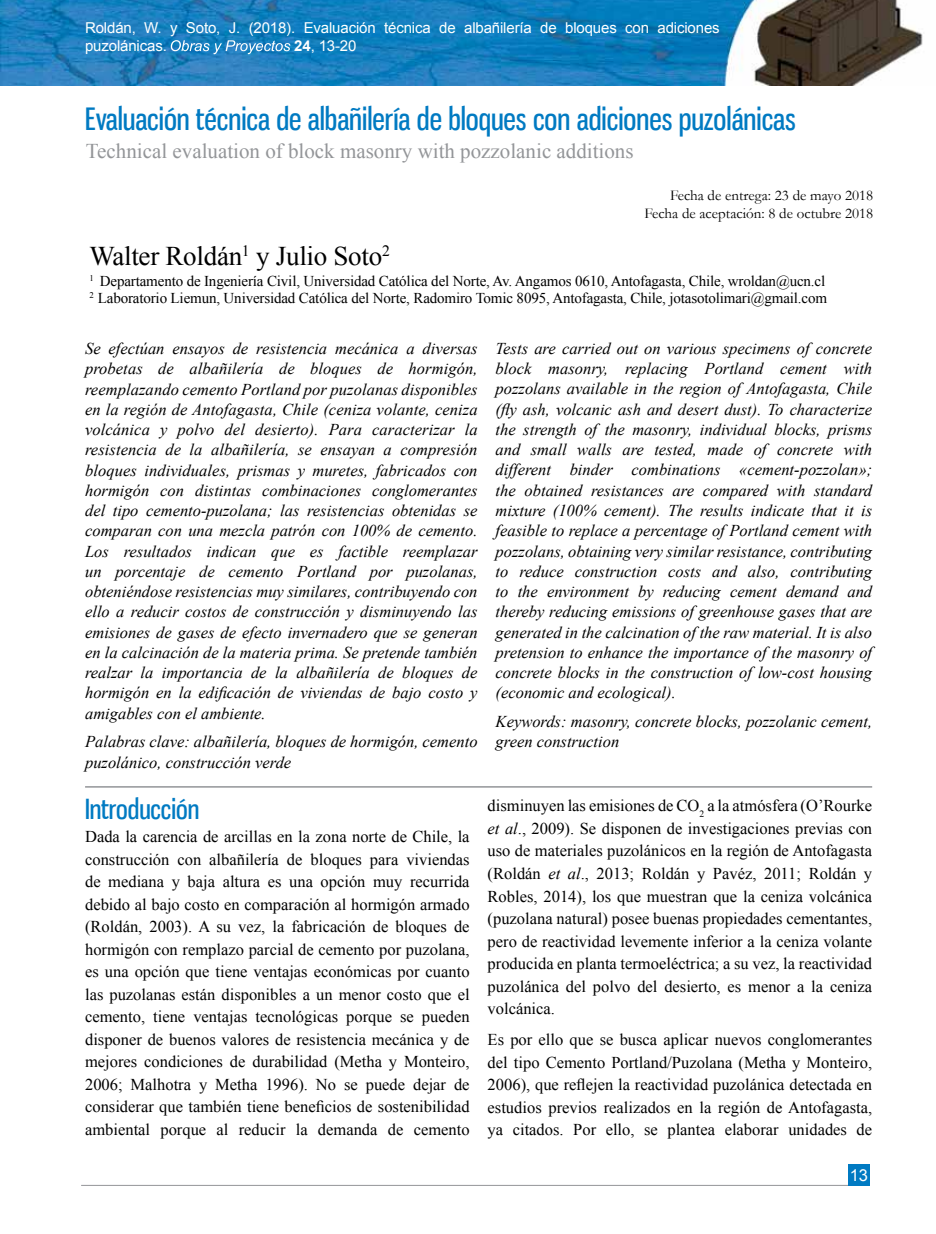
<style>
.page{position:relative;width:936px;height:1234px;background:#fff}
.page>*{position:absolute;margin:0;border:0;box-sizing:border-box;transform-origin:0 0}
.t1{font:30px "Gnuolane Free";color:#007ac2}
.t2{font:27px "Times New Roman";letter-spacing:-.01em;color:#000}
.t3{font:27px "Gnuolane Free";color:#007ac2}
.t4{font:21px "Times New Roman";color:#939598}
.t5{font:italic 16.5px/20.2px "Times New Roman";color:#000;text-align:justify}
.t6{font:16.5px/22.5px "Times New Roman";color:#000;text-align:justify}
.t7{font:16.5px "Arial";color:#fff}
.t8{font:15px/16.5px "Times New Roman";letter-spacing:-.01em;color:#000}
.t9{font:15px/18px "Arial";letter-spacing:-.01em;color:#fff}
.t10{font:15px/18px "Garamond";color:#000;text-align:right}
.s1{font-weight:700}
.s2{font-style:italic}
</style>
<div class="page">
<img style="left:0;top:0;width:923px;height:85px">
<hr style="left:81px;top:1184px;width:788px;height:1px;background:#939598">
<div style="left:848px;top:1164px;width:21px;height:21px;background:#007ac2"></div>
<svg style="left:171px;top:40px;width:119px;height:14px;background:#4a9acc"></svg>
<hr style="left:85px;top:786px;width:787px;height:1px;background:#939598">
<p class="t9" style="left:85px;top:19px;width:636px">Roldán, W. y Soto, J. (2018). Evaluación técnica de albañilería de bloques con adiciones puzolánicas.</p>
<p class="t9" style="left:294px;top:37px;width:64px"><span class="s1">24</span>, 13-20</p>
<h1 class="t1" style="left:85px;top:101px;width:712px">Evaluación técnica de albañilería de bloques con adiciones puzolánicas</h1>
<p class="t4" style="left:86px;top:137px;width:549px">Technical evaluation of block masonry with pozzolanic additions</p>
<p class="t10" style="left:644px;top:186px;width:230px">Fecha de entrega: 23 de mayo 2018<br>Fecha de aceptación: 8 de octubre 2018</p>
<h2 class="t2" style="left:89px;top:238px;width:302px">Walter Roldán<sup>1</sup> y Julio Soto<sup>2</sup></h2>
<p class="t8" style="left:89px;top:272px;width:739px"><sup>1</sup> Departamento de Ingeniería Civil, Universidad Católica del Norte, Av. Angamos 0610, Antofagasta, Chile, wroldan@ucn.cl<br><sup>2</sup> Laboratorio Liemun, Universidad Católica del Norte, Radomiro Tomic 8095, Antofagasta, Chile, jotasotolimari@gmail.com</p>
<p class="t5" style="left:85px;top:338px;width:394px">Se efectúan ensayos de resistencia mecánica a diversas probetas de albañilería de bloques de hormigón, reemplazando cemento Portland por puzolanas disponibles en la región de Antofagasta, Chile (ceniza volante, ceniza volcánica y polvo del desierto). Para caracterizar la resistencia de la albañilería, se ensayan a compresión bloques individuales, prismas y muretes, fabricados con hormigón con distintas combinaciones conglomerantes del tipo cemento-puzolana; las resistencias obtenidas se comparan con una mezcla patrón con 100% de cemento.<br>Los resultados indican que es factible reemplazar un porcentaje de cemento Portland por puzolanas, obteniéndose resistencias muy similares, contribuyendo con ello a reducir costos de construcción y disminuyendo las emisiones de gases de efecto invernadero que se generan en la calcinación de la materia prima. Se pretende también realzar la importancia de la albañilería de bloques de hormigón en la edificación de viviendas de bajo costo y amigables con el ambiente.</p>
<p class="t5" style="left:85px;top:731px;width:394px">Palabras clave: albañilería, bloques de hormigón, cemento puzolánico, construcción verde</p>
<p class="t5" style="left:495px;top:338px;width:378px">Tests are carried out on various specimens of concrete block masonry, replacing Portland cement with pozzolans available in the region of Antofagasta, Chile (fly ash, volcanic ash and desert dust). To characterize the strength of the masonry, individual blocks, prisms and small walls are tested, made of concrete with different binder combinations «cement-pozzolan»; the obtained resistances are compared with standard mixture (100% cement). The results indicate that it is feasible to replace a percentage of Portland cement with pozzolans, obtaining very similar resistance, contributing to reduce construction costs and also, contributing to the environment by reducing cement demand and thereby reducing emissions of greenhouse gases that are generated in the calcination of the raw material. It is also pretension to enhance the importance of the masonry of concrete blocks in the construction of low-cost housing (economic and ecological).</p>
<p class="t5" style="left:495px;top:711px;width:378px">Keywords: masonry, concrete blocks, pozzolanic cement, green construction</p>
<h2 class="t3" style="left:85px;top:793px;width:116px">Introducción</h2>
<p class="t6" style="left:85px;top:824px;width:386px">Dada la carencia de arcillas en la zona norte de Chile, la construcción con albañilería de bloques para viviendas de mediana y baja altura es una opción muy recurrida debido al bajo costo en comparación al hormigón armado (Roldán, 2003). A su vez, la fabricación de bloques de hormigón con remplazo parcial de cemento por puzolana, es una opción que tiene ventajas económicas por cuanto las puzolanas están disponibles a un menor costo que el cemento, tiene ventajas tecnológicas porque se pueden disponer de buenos valores de resistencia mecánica y de mejores condiciones de durabilidad (Metha y Monteiro, 2006; Malhotra y Metha 1996). No se puede dejar de considerar que también tiene beneficios de sostenibilidad ambiental porque al reducir la demanda de cemento</p>
<p class="t6" style="left:487px;top:794px;width:386px">disminuyen las emisiones de CO<sub>2</sub> a la atmósfera (O’Rourke <span class="s2">et al</span>., 2009). Se disponen de investigaciones previas con uso de materiales puzolánicos en la región de Antofagasta (Roldán <span class="s2">et al</span>., 2013; Roldán y Pavéz, 2011; Roldán y Robles, 2014), los que muestran que la ceniza volcánica (puzolana natural) posee buenas propiedades cementantes, pero de reactividad levemente inferior a la ceniza volante producida en planta termoeléctrica; a su vez, la reactividad puzolánica del polvo del desierto, es menor a la ceniza volcánica.</p>
<p class="t6" style="left:487px;top:1027px;width:386px">Es por ello que se busca aplicar nuevos conglomerantes del tipo Cemento Portland/Puzolana (Metha y Monteiro, 2006), que reflejen la reactividad puzolánica detectada en estudios previos realizados en la región de Antofagasta, ya citados. Por ello, se plantea elaborar unidades de</p>
<p class="t7" style="left:849px;top:1164px;width:20px">13</p>
</div>
